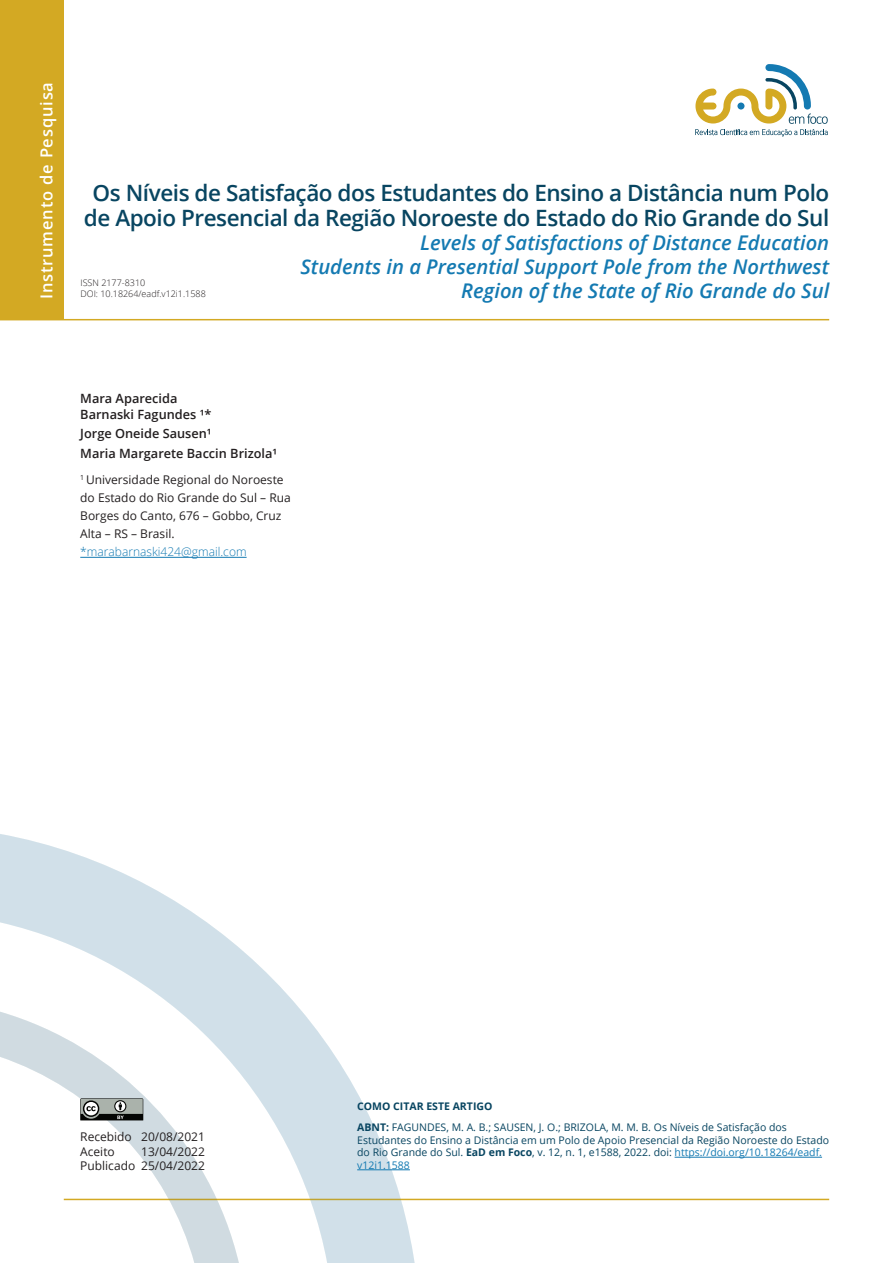
<style>
.page{position:relative;width:893px;height:1263px;background:#fff}
.page>*{position:absolute;margin:0;border:0;box-sizing:border-box;transform-origin:0 0}
.titulo_artigo{font:600 22.5px/25.5px "Open Sans";letter-spacing:-.02em;color:#084561;text-align:center}
.titulo_artigo-2{font:italic 600 20.25px/24px "Open Sans";color:#147ab2;text-align:right}
.t1{font:600 16.5px "Open Sans";letter-spacing:.05em;color:#fff}
.Autor{font:600 12.75px/15.3px "Open Sans";color:#231f20}
.creditos_autores{font:12px/18px "Open Sans";color:#231f20}
.t2{font:10.5px/12.6px "Open Sans";color:#084561}
.t3{font:300 9px/10.8px "Open Sans";color:#231f20}
.s1{font-weight:300;color:#147ab2}
.s2{font-weight:700}
.s3{color:#147ab2}
</style>
<div class="page">
<hr style="left:64px;top:1199px;width:765px;height:1px;background:#d3a923">
<div style="left:0;top:0;width:64px;height:319px;background:#d3a923"></div>
<hr style="left:0;top:319px;width:829px;height:1px;background:#d3a923">
<svg style="left:695px;top:64px;width:133px;height:72px"></svg>
<svg style="left:0;top:834px;width:415px;height:429px"></svg>
<svg style="left:80px;top:1098px;width:69px;height:28px;background:#929795"></svg>
<hr style="left:675px;top:1157px;width:147px;height:1px;background:#147ab2">
<hr style="left:357px;top:1169px;width:53px;height:1px;background:#147ab2">
<hr style="left:80px;top:557px;width:167px;height:1px;background:#147ab2">
<p class="t1" style="left:35px;top:299px;width:219px;rotate:-90deg">Instrumento de Pesquisa</p>
<p class="titulo_artigo" style="left:84px;top:180px;width:747px">Os Níveis de Satisfação dos Estudantes do Ensino a Distância num Polo de Apoio Presencial da Região Noroeste do Estado do Rio Grande do Sul</p>
<p class="titulo_artigo-2" style="left:300px;top:231px;width:530px">Levels of Satisfactions of Distance Education<br>Students in a Presential Support Pole from the Northwest</p>
<p class="t3" style="left:80px;top:277px;width:127px">ISSN 2177-8310<br>DOI: 10.18264/eadf.v12i1.1588</p>
<p class="titulo_artigo-2" style="left:461px;top:279px;width:369px">Region of the State of Rio Grande do Sul</p>
<p class="Autor" style="left:80px;top:391px;width:133px">Mara Aparecida<br>Barnaski Fagundes ¹*</p>
<p class="Autor" style="left:80px;top:426px;width:133px">Jorge Oneide Sausen¹</p>
<p class="Autor" style="left:80px;top:445px;width:198px">Maria Margarete Baccin Brizola¹</p>
<p class="creditos_autores" style="left:80px;top:471px;width:212px"><sup>1</sup> Universidade Regional do Noroeste do Estado do Rio Grande do Sul – Rua<br>Borges do Canto, 676 – Gobbo, Cruz<br>Alta – RS – Brasil. <span class="s1">*marabarnaski424@gmail.com</span></p>
<p class="creditos_autores" style="left:80px;top:1129px;width:126px;line-height:14.4px">Recebido 20/08/2021<br>Aceito</p>
<p class="creditos_autores" style="left:80px;top:1144px;width:126px;line-height:14.4px;text-align:right">13/04/2022<br>Publicado 25/04/2022</p>
<p class="t2" style="left:357px;top:1095px;width:431px;line-height:21.1px"><span class="s2">COMO CITAR ESTE ARTIGO<br>ABNT:</span> FAGUNDES, M. A. B.; SAUSEN, J. O.; BRIZOLA, M. M. B. Os Níveis de Satisfação dos</p>
<p class="t2" style="left:357px;top:1133px;width:473px">Estudantes do Ensino a Distância em um Polo de Apoio Presencial da Região Noroeste do Estado do Rio Grande do Sul. <span class="s2">EaD em Foco</span>, v. 12, n. 1, e1588, 2022. doi: <span class="s3">https://doi.org/10.18264/eadf. v12i1.1588</span></p>
</div>
